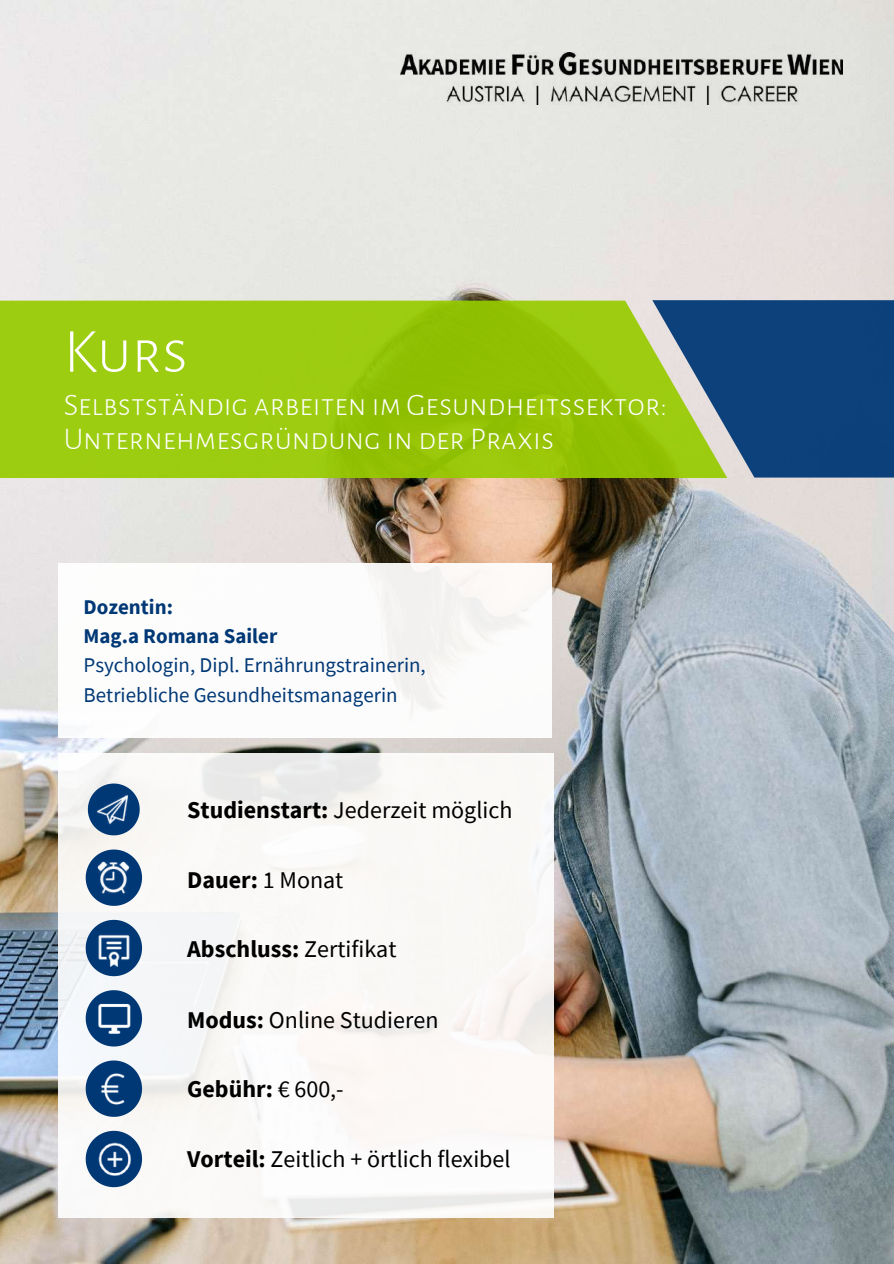
<style>
.page{position:relative;width:894px;height:1264px;background:#fff}
.page>*{position:absolute;margin:0;border:0;box-sizing:border-box;transform-origin:0 0}
.t1{font:300 63px "Alegreya Sans SC";color:#fff}
.t2{font:300 31.5px/35px "Alegreya Sans SC";color:#fff}
.t3{font:24px "Source Sans Pro";color:#000}
.t4{font:700 24px "Source Sans Pro";color:#000}
.t5{font:20.85px/29.2px "Source Sans Pro";color:#003876}
.t6{font:700 20.85px/29.2px "Source Sans Pro";color:#003876}
.s1{font-weight:700}
.s2{font-weight:400}
</style>
<div class="page">
<img style="left:0;top:0;width:893px;height:1263px">
<svg style="left:0;top:300px;width:727px;height:178px;background:#99c80c"></svg>
<svg style="left:652px;top:300px;width:241px;height:177px;background:#326078"></svg>
<svg style="left:58px;top:753px;width:495px;height:464px;fill:#faf8f6"></svg>
<svg style="left:86px;top:1060px;width:56px;height:56px"></svg>
<img style="left:94px;top:1071px;width:37px;height:34px">
<svg style="left:86px;top:849px;width:56px;height:56px"></svg>
<img style="left:93px;top:859px;width:40px;height:36px">
<svg style="left:88px;top:783px;width:52px;height:52px"></svg>
<img style="left:95px;top:793px;width:36px;height:33px">
<svg style="left:86px;top:919px;width:56px;height:57px"></svg>
<img style="left:95px;top:929px;width:37px;height:37px">
<svg style="left:86px;top:990px;width:56px;height:56px"></svg>
<img style="left:97px;top:1001px;width:34px;height:34px">
<svg style="left:86px;top:1130px;width:56px;height:57px"></svg>
<img style="left:95px;top:1139px;width:38px;height:38px">
<div style="left:58px;top:563px;width:494px;height:174px;background:#fff"></div>
<img style="left:401px;top:52px;width:441px;height:52px">
<h1 class="t1" style="left:64px;top:321px;width:126px">Kurs</h1>
<h2 class="t2" style="left:64px;top:387px;width:605px">Selbstständig arbeiten im Gesundheitssektor:<br>Unternehmesgründung in der Praxis</h2>
<p class="t6" style="left:84px;top:591px;width:195px">Dozentin:<br>Mag.a Romana Sailer</p>
<p class="t5" style="left:84px;top:650px;width:343px">Psychologin, Dipl. Ernährungstrainerin,<br>Betriebliche Gesundheitsmanagerin</p>
<p class="t3" style="left:187px;top:794px;width:327px"><span class="s1">Studienstart:</span> Jederzeit möglich</p>
<p class="t4" style="left:187px;top:864px;width:158px">Dauer: <span class="s2">1 Monat</span></p>
<p class="t4" style="left:187px;top:933px;width:211px">Abschluss: <span class="s2">Zertifikat</span></p>
<p class="t3" style="left:187px;top:1003px;width:253px"><span class="s1">Modus:</span> Online Studieren</p>
<p class="t4" style="left:187px;top:1073px;width:158px">Gebühr: <span class="s2">€ 600,-</span></p>
<p class="t3" style="left:187px;top:1143px;width:325px"><span class="s1">Vorteil:</span> Zeitlich + örtlich flexibel</p>
</div>
